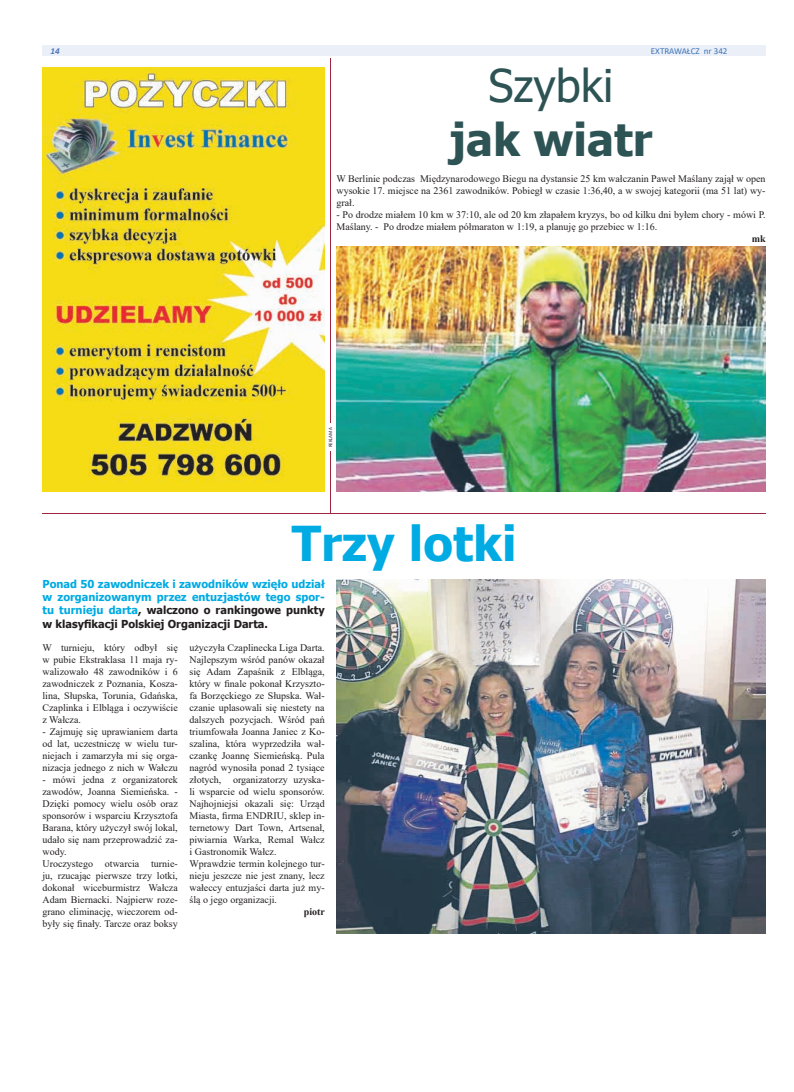
<style>
.page{position:relative;width:794px;height:1092px;background:#fff}
.page>*{position:absolute;margin:0;border:0;box-sizing:border-box;transform-origin:0 0}
.t1{font:700 48px "Tahoma";color:#00aae3}
.t2{font:700 45px "Tahoma";color:#2d5354}
.t3{font:45px "Tahoma";color:#2d5354}
.t4{font:700 11px/13.2px "Tahoma";color:#00aae3;text-align:justify}
.t5{font:10px/12px "Times New Roman";color:#231f20;text-align:justify}
.t6{font:700 10px "Times New Roman";color:#231f20}
.t7{font:9px "Calibri";color:#3d72b6}
.t8{font:italic 700 9px "Calibri";color:#4d75bb}
.t9{font:5px "Calibri";color:#231f20}
.s1{color:#231f20}
</style>
<div class="page">
<div style="left:43px;top:45px;width:722px;height:11px;background:#eaeff8"></div>
<img style="left:336px;top:579px;width:429px;height:354px">
<hr style="left:43px;top:513px;width:722px;height:1px;background:#a02540">
<img style="left:336px;top:247px;width:429px;height:245px">
<img style="left:43px;top:67px;width:282px;height:425px">
<hr style="left:330px;top:59px;width:1px;height:454px;background:#a02540">
<hr style="left:328px;top:424px;width:4px;height:27px;background:#fff">
<p class="t8" style="left:50px;top:44px;width:11px">14</p>
<p class="t7" style="left:651px;top:44px;width:78px">EXTRAWAŁCZ nr 342</p>
<h2 class="t3" style="left:488px;top:55px;width:127px">Szybki</h2>
<h2 class="t2" style="left:450px;top:108px;width:204px">jak wiatr</h2>
<p class="t5" style="left:336px;top:172px;width:431px">W Berlinie podczas Międzynarodowego Biegu na dystansie 25 km wałczanin Paweł Maślany zajął w open wysokie 17. miejsce na 2361 zawodników. Pobiegł w czasie 1:36,40, a w swojej kategorii (ma 51 lat) wy&shy;grał.</p>
<p class="t5" style="left:336px;top:208px;width:431px">- Po drodze miałem 10 km w 37:10, ale od 20 km złapałem kryzys, bo od kilku dni byłem chory - mówi P.<br>Maślany. - Po drodze miałem półmaraton w 1:19, a planuję go przebiec w 1:16.</p>
<p class="t6" style="left:751px;top:231px;width:15px">mk</p>
<p class="t9" style="left:327px;top:447px;width:21px;rotate:-90deg">REKLAMA</p>
<h1 class="t1" style="left:292px;top:509px;width:226px">Trzy lotki</h1>
<p class="t4" style="left:43px;top:577px;width:284px">Ponad 50 zawodniczek i zawodników wzięło udział w zorganizowanym przez entuzjastów tego spor&shy;tu turnieju darta<span class="s1">, walczono o rankingowe punkty w klasyfikacji Polskiej Organizacji Darta.</span></p>
<p class="t5" style="left:43px;top:641px;width:137px">W turnieju, który odbył się w pubie Ekstraklasa 11 maja ry&shy;walizowało 48 zawodników i 6 zawodniczek z Poznania, Kosza&shy;lina, Słupska, Torunia, Gdańska, Czaplinka i Elbląga i oczywiście z Wałcza.</p>
<p class="t5" style="left:43px;top:725px;width:137px">- Zajmuję się uprawianiem darta od lat, uczestniczę w wielu tur&shy;niejach i zamarzyła mi się orga&shy;nizacja jednego z nich w Wałczu</p>
<p class="t5" style="left:43px;top:773px;width:137px;text-align:left">- mówi jedna z organizatorek zawodów, Joanna Siemieńska. -<br>Dzięki pomocy wielu osób oraz sponsorów i wsparciu Krzysztofa<br>Barana, który użyczył swój lokal, udało się nam przeprowadzić za&shy;wody.<br>Uroczystego otwarcia turnie&shy;ju, rzucając pierwsze trzy lotki, dokonał wiceburmistrz Wałcza<br>Adam Biernacki. Najpierw roze&shy;grano eliminację, wieczorem od&shy;były się finały. Tarcze oraz boksy</p>
<p class="t5" style="left:189px;top:641px;width:137px;text-align:left">użyczyła Czaplinecka Liga Darta.<br>Najlepszym wśród panów okazał się Adam Zapaśnik z Elbląga, który w finale pokonał Krzyszto&shy;fa Borzęckiego ze Słupska. Wał&shy;czanie uplasowali się niestety na dalszych pozycjach. Wśród pań triumfowała Joanna Janiec z Ko&shy;szalina, która wyprzedziła wał&shy;czankę Joannę Siemieńską. Pula nagród wynosiła ponad 2 tysiące złotych, organizatorzy uzyska&shy;li wsparcie od wielu sponsorów.<br>Najhojniejsi okazali się: Urząd<br>Miasta, firma ENDRIU, sklep in&shy;ternetowy Dart Town, Artsenał, piwiarnia Warka, Remal Wałcz i Gastronomik Wałcz.<br>Wprawdzie termin kolejnego tur&shy;nieju jeszcze nie jest znany, lecz wałeccy entuzjaści darta już my&shy;ślą o jego organizacji.</p>
<p class="t6" style="left:304px;top:904px;width:23px">piotr</p>
</div>
